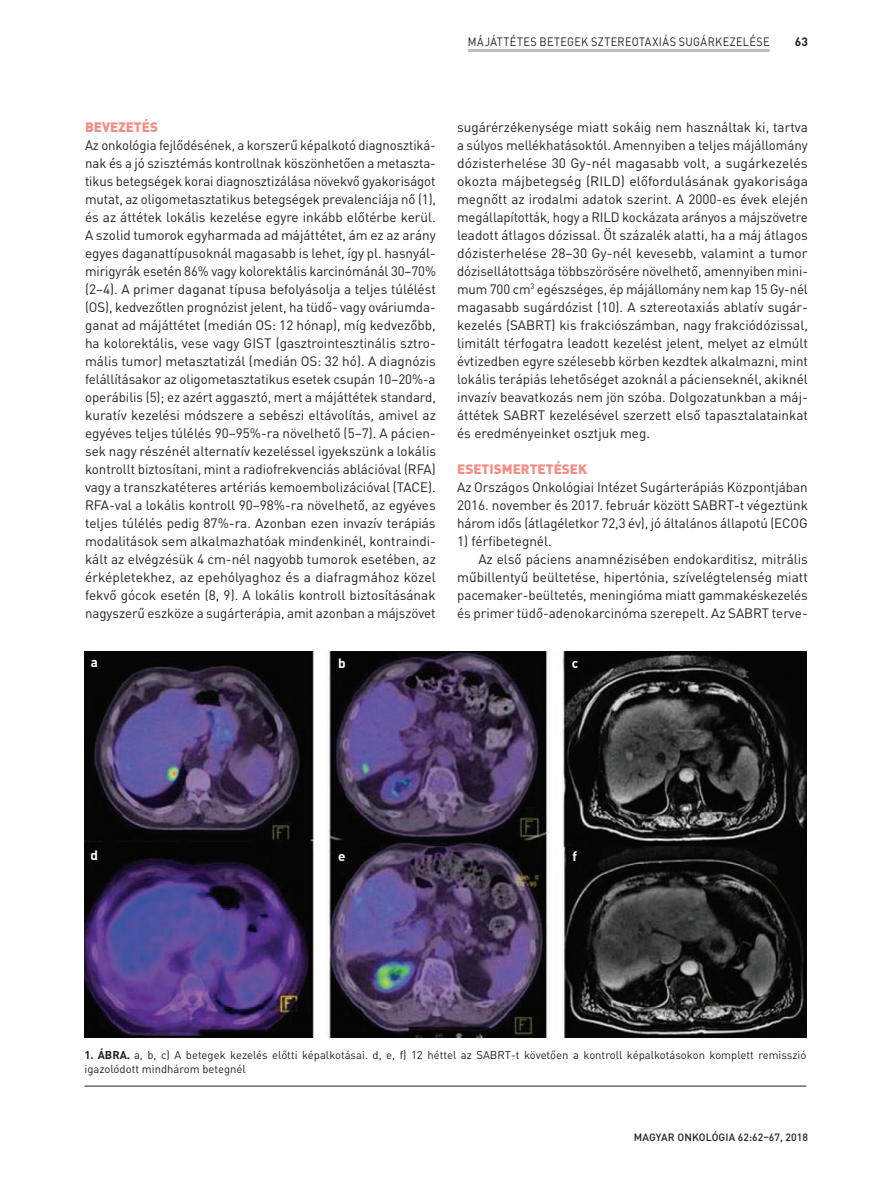
<style>
.page{position:relative;width:893px;height:1191px;background:#fff}
.page>*{position:absolute;margin:0;border:0;box-sizing:border-box;transform-origin:0 0}
.kenyér{font:13.5px/18px "DIN Pro";color:#231f20;text-align:justify}
.kenyér_behúz{font:13.5px/18px "DIN Pro";color:#231f20;text-align:justify}
.alcím1{font:900 13.5px "DIN Pro";color:#f48d84}
.kenyér-2{font:700 13.5px "DIN Pro";color:#fff}
.t1{font:12px "DIN Pro";letter-spacing:.04em;color:#231f20;scale:.9 1}
.t2{font:700 12px "DIN Pro";color:#231f20}
.képaláírás{font:11.25px/13.5px "DIN Pro";color:#231f20}
.t3{font:500 10.5px "DIN Pro";color:#231f20}
.s1{font-weight:700}
</style>
<div class="page">
<hr style="left:468px;top:49px;width:302px;height:3px;background:#c3b9c1">
<hr style="left:85px;top:1085px;width:721px;height:1px;background:#231f20">
<img style="left:85px;top:651px;width:721px;height:386px">
<p class="t1" style="left:468px;top:34px;width:337px">MÁJÁTTÉTES BETEGEK SZTEREOTAXIÁS SUGÁRKEZELÉSE</p>
<p class="t2" style="left:795px;top:33px;width:15px">63</p>
<p class="alcím1" style="left:85px;top:117px;width:74px">BEVEZETÉS</p>
<p class="kenyér" style="left:85px;top:135px;width:353px">Az onkológia fejlődésének, a korszerű képalkotó diagnosztiká&shy;nak és a jó szisztémás kontrollnak köszönhetően a metaszta&shy;tikus betegségek korai diagnosztizálása növekvő gyakoriságot mutat, az oligometasztatikus betegségek prevalenciája nő (1), és az áttétek lokális kezelése egyre inkább előtérbe kerül.<br>A szolid tumorok egyharmada ad májáttétet, ám ez az arány egyes daganattípusoknál magasabb is lehet, így pl. hasnyál&shy;mirigyrák esetén 86% vagy kolorektális karcinómánál 30–70% (2–4). A primer daganat típusa befolyásolja a teljes túlélést (OS), kedvezőtlen prognózist jelent, ha tüdő- vagy ováriumda&shy;ganat ad májáttétet (medián OS: 12 hónap), míg kedvezőbb, ha kolorektális, vese vagy GIST (gasztrointesztinális sztro&shy;mális tumor) metasztatizál (medián OS: 32 hó). A diagnózis felállításakor az oligometasztatikus esetek csupán 10–20%-a operábilis (5); ez azért aggasztó, mert a májáttétek standard, kuratív kezelési módszere a sebészi eltávolítás, amivel az egyéves teljes túlélés 90–95%-ra növelhető (5–7). A pácien&shy;sek nagy részénél alternatív kezeléssel igyekszünk a lokális kontrollt biztosítani, mint a radiofrekvenciás ablációval (RFA) vagy a transzkatéteres artériás kemoembolizációval (TACE).<br>RFA-val a lokális kontroll 90–98%-ra növelhető, az egyéves teljes túlélés pedig 87%-ra. Azonban ezen invazív terápiás modalitások sem alkalmazhatóak mindenkinél, kontraindi&shy;kált az elvégzésük 4 cm-nél nagyobb tumorok esetében, az érképletekhez, az epehólyaghoz és a diafragmához közel fekvő gócok esetén (8, 9). A lokális kontroll biztosításának nagyszerű eszköze a sugárterápia, amit azonban a májszövet</p>
<p class="kenyér" style="left:457px;top:117px;width:352px;text-align:left">sugárérzékenysége miatt sokáig nem használtak ki, tartva a súlyos mellékhatásoktól. Amennyiben a teljes májállomány dózisterhelése 30 Gy-nél magasabb volt, a sugárkezelés okozta májbetegség (RILD) előfordulásának gyakorisága megnőtt az irodalmi adatok szerint. A 2000-es évek elején megállapították, hogy a RILD kockázata arányos a májszövetre leadott átlagos dózissal. Öt százalék alatti, ha a máj átlagos dózisterhelése 28–30 Gy-nél kevesebb, valamint a tumor dózisellátottsága többszörösére növelhető, amennyiben mini&shy;mum 700 cm<sup>3</sup> egészséges, ép májállomány nem kap 15 Gy-nél magasabb sugárdózist (10). A sztereotaxiás ablatív sugár&shy;kezelés (SABRT) kis frakciószámban, nagy frakciódózissal, limitált térfogatra leadott kezelést jelent, melyet az elmúlt évtizedben egyre szélesebb körben kezdtek alkalmazni, mint lokális terápiás lehetőséget azoknál a pácienseknél, akiknél invazív beavatkozás nem jön szóba. Dolgozatunkban a máj&shy;áttétek SABRT kezelésével szerzett első tapasztalatainkat és eredményeinket osztjuk meg.</p>
<p class="alcím1" style="left:457px;top:459px;width:132px">ESETISMERTETÉSEK</p>
<p class="kenyér" style="left:457px;top:477px;width:352px">Az Országos Onkológiai Intézet Sugárterápiás Központjában 2016. november és 2017. február között SABRT-t végeztünk három idős (átlagéletkor 72,3 év), jó általános állapotú (ECOG</p>
<p class="kenyér" style="left:457px;top:531px;width:96px">1) férfibetegnél.</p>
<p class="kenyér_behúz" style="left:457px;top:549px;width:352px;text-indent:21px">Az első páciens anamnézisében endokarditisz, mitrális műbillentyű beültetése, hipertónia, szívelégtelenség miatt pacemaker-beültetés, meningióma miatt gammakéskezelés és primer tüdő-adenokarcinóma szerepelt. Az SABRT terve-</p>
<p class="kenyér-2" style="left:91px;top:653px;width:9px">a</p>
<p class="kenyér-2" style="left:338px;top:654px;width:9px">b</p>
<p class="kenyér-2" style="left:572px;top:654px;width:8px">c</p>
<p class="kenyér-2" style="left:91px;top:846px;width:9px">d</p>
<p class="kenyér-2" style="left:338px;top:846px;width:9px">e</p>
<p class="kenyér-2" style="left:573px;top:846px;width:6px">f</p>
<p class="képaláírás" style="left:85px;top:1048px;width:723px"><span class="s1">1. ÁBRA.</span> a, b, c) A betegek kezelés előtti képalkotásai. d, e, f) 12 héttel az SABRT-t követően a kontroll képalkotásokon komplett remisszió igazolódott mindhárom betegnél</p>
<p class="t3" style="left:634px;top:1129px;width:176px">MAGYAR ONKOLÓGIA 62:62–67, 2018</p>
</div>
